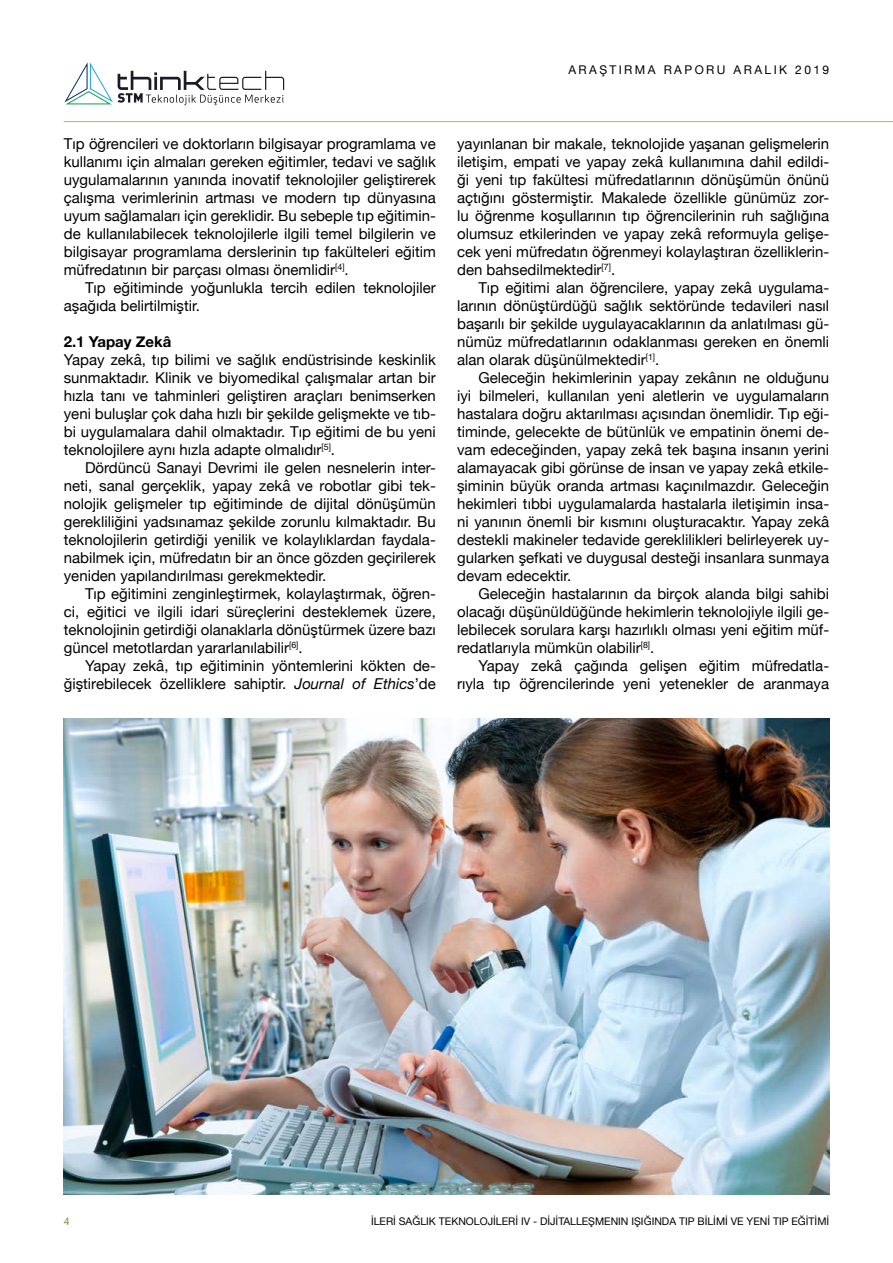
<style>
.page{position:relative;width:893px;height:1263px;background:#fff}
.page>*{position:absolute;margin:0;border:0;box-sizing:border-box;transform-origin:0 0}
.t1{font:15px/18px "Helvetica Neue";color:#000;text-align:justify}
.t2{font:700 15px "Helvetica Neue";color:#000}
.t3{font:12px "Helvetica Neue";letter-spacing:.2em;color:#000}
.t4{font:10.5px "Helvetica Neue";color:#000}
.t5{font:10.5px "Helvetica Neue";color:#768d2e}
.s1{font-style:italic}
</style>
<div class="page">
<hr style="left:64px;top:121px;width:829px;height:1px;background:#f49655">
<svg style="left:64px;top:62px;width:220px;height:43px"></svg>
<img style="left:64px;top:719px;width:765px;height:476px">
<p class="t3" style="left:568px;top:61px;width:262px">ARAŞTIRMA RAPORU ARALIK 2019</p>
<p class="t1" style="left:64px;top:136px;width:374px">Tıp öğrencileri ve doktorların bilgisayar programlama ve kullanımı için almaları gereken eğitimler, tedavi ve sağlık uygulamalarının yanında inovatif teknolojiler geliştirerek çalışma verimlerinin artması ve modern tıp dünyasına uyum sağlamaları için gereklidir. Bu sebeple tıp eğitimin&shy;de kullanılabilecek teknolojilerle ilgili temel bilgilerin ve bilgisayar programlama derslerinin tıp fakülteleri eğitim müfredatının bir parçası olması önemlidir<sup>[4]</sup>.</p>
<p class="t1" style="left:64px;top:280px;width:374px;text-indent:21px">Tıp eğitiminde yoğunlukla tercih edilen teknolojiler aşağıda belirtilmiştir.</p>
<p class="t2" style="left:64px;top:330px;width:109px">2.1 Yapay Zekâ</p>
<p class="t1" style="left:64px;top:352px;width:374px">Yapay zekâ, tıp bilimi ve sağlık endüstrisinde keskinlik sunmaktadır. Klinik ve biyomedikal çalışmalar artan bir hızla tanı ve tahminleri geliştiren araçları benimserken yeni buluşlar çok daha hızlı bir şekilde gelişmekte ve tıb&shy;bi uygulamalara dahil olmaktadır. Tıp eğitimi de bu yeni teknolojilere aynı hızla adapte olmalıdır<sup>[5]</sup>.</p>
<p class="t1" style="left:64px;top:460px;width:374px;text-indent:21px">Dördüncü Sanayi Devrimi ile gelen nesnelerin inter&shy;neti, sanal gerçeklik, yapay zekâ ve robotlar gibi tek&shy;nolojik gelişmeler tıp eğitiminde de dijital dönüşümün gerekliliğini yadsınamaz şekilde zorunlu kılmaktadır. Bu teknolojilerin getirdiği yenilik ve kolaylıklardan faydala&shy;nabilmek için, müfredatın bir an önce gözden geçirilerek yeniden yapılandırılması gerekmektedir.</p>
<p class="t1" style="left:64px;top:586px;width:374px;text-indent:21px">Tıp eğitimini zenginleştirmek, kolaylaştırmak, öğren&shy;ci, eğitici ve ilgili idari süreçlerini desteklemek üzere, teknolojinin getirdiği olanaklarla dönüştürmek üzere bazı güncel metotlardan yararlanılabilir<sup>[6]</sup>.</p>
<p class="t1" style="left:64px;top:658px;width:374px;text-align:right">Yapay zekâ, tıp eğitiminin yöntemlerini kökten de&shy;ğiştirebilecek özelliklere sahiptir. <span class="s1">Journal of Ethics</span>’de</p>
<p class="t1" style="left:457px;top:136px;width:374px">yayınlanan bir makale, teknolojide yaşanan gelişmelerin iletişim, empati ve yapay zekâ kullanımına dahil edildi&shy;ği yeni tıp fakültesi müfredatlarının dönüşümün önünü açtığını göstermiştir. Makalede özellikle günümüz zor&shy;lu öğrenme koşullarının tıp öğrencilerinin ruh sağlığına olumsuz etkilerinden ve yapay zekâ reformuyla gelişe&shy;cek yeni müfredatın öğrenmeyi kolaylaştıran özelliklerin&shy;den bahsedilmektedir<sup>[7]</sup>.</p>
<p class="t1" style="left:457px;top:280px;width:374px;text-indent:21px">Tıp eğitimi alan öğrencilere, yapay zekâ uygulama&shy;larının dönüştürdüğü sağlık sektöründe tedavileri nasıl başarılı bir şekilde uygulayacaklarının da anlatılması gü&shy;nümüz müfredatlarının odaklanması gereken en önemli alan olarak düşünülmektedir<sup>[1]</sup>.</p>
<p class="t1" style="left:457px;top:370px;width:374px;text-indent:21px">Geleceğin hekimlerinin yapay zekânın ne olduğunu iyi bilmeleri, kullanılan yeni aletlerin ve uygulamaların hastalara doğru aktarılması açısından önemlidir. Tıp eği&shy;timinde, gelecekte de bütünlük ve empatinin önemi de&shy;vam edeceğinden, yapay zekâ tek başına insanın yerini alamayacak gibi görünse de insan ve yapay zekâ etkile&shy;şiminin büyük oranda artması kaçınılmazdır. Geleceğin hekimleri tıbbi uygulamalarda hastalarla iletişimin insa&shy;ni yanının önemli bir kısmını oluşturacaktır. Yapay zekâ destekli makineler tedavide gereklilikleri belirleyerek uy&shy;gularken şefkati ve duygusal desteği insanlara sunmaya devam edecektir.</p>
<p class="t1" style="left:457px;top:586px;width:374px;text-indent:21px">Geleceğin hastalarının da birçok alanda bilgi sahibi olacağı düşünüldüğünde hekimlerin teknolojiyle ilgili ge&shy;lebilecek sorulara karşı hazırlıklı olması yeni eğitim müf&shy;redatlarıyla mümkün olabilir<sup>[8]</sup>.</p>
<p class="t1" style="left:457px;top:658px;width:374px;text-align:right">Yapay zekâ çağında gelişen eğitim müfredatla&shy;rıyla tıp öğrencilerinde yeni yetenekler de aranmaya</p>
<p class="t5" style="left:64px;top:1214px;width:7px">4</p>
<p class="t4" style="left:371px;top:1214px;width:460px">İLERİ SAĞLIK TEKNOLOJİLERİ IV - DİJİTALLEŞMENIN IŞIĞINDA TIP BİLİMİ VE YENİ TIP EĞİTİMİ</p>
</div>
